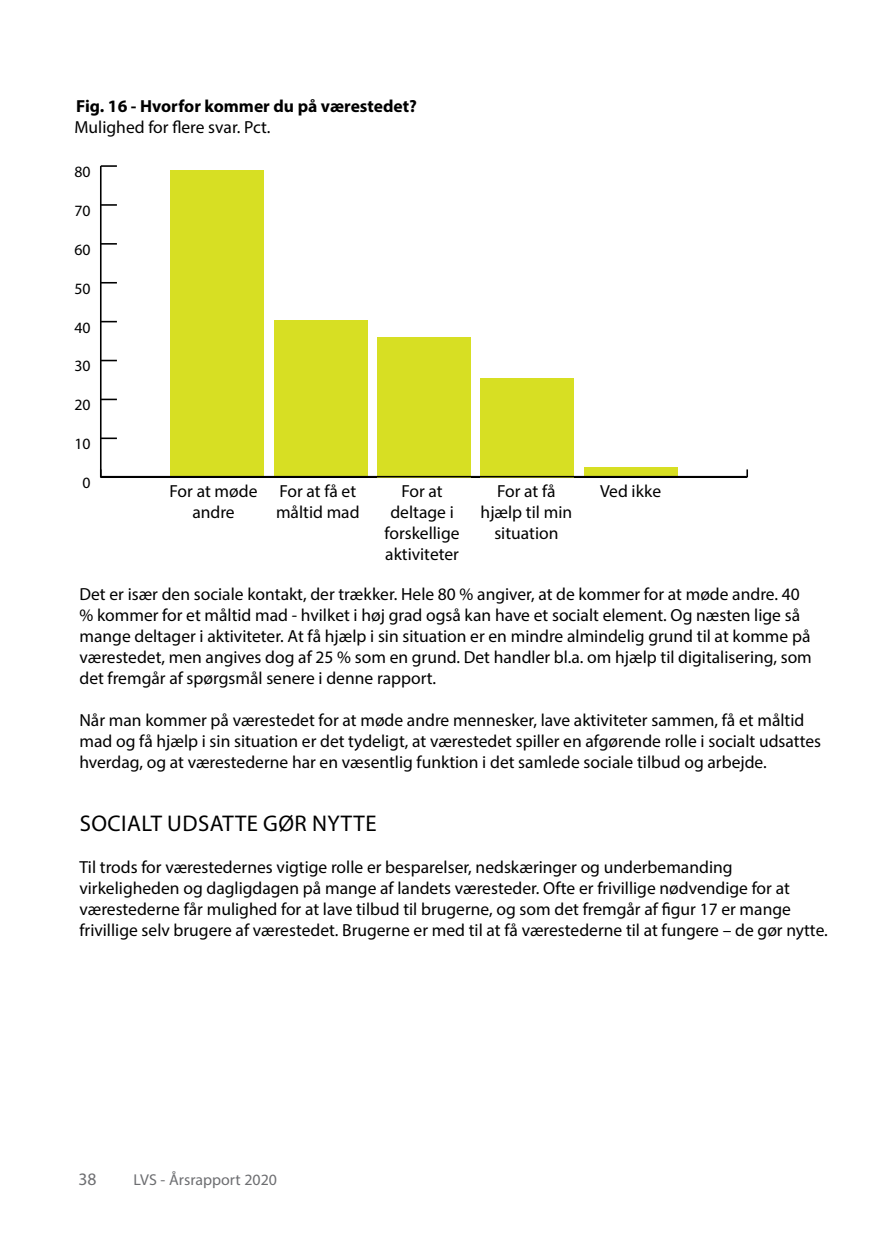
<style>
.page{position:relative;width:874px;height:1241px;background:#fff}
.page>*{position:absolute;margin:0;border:0;box-sizing:border-box;transform-origin:0 0}
.t1{font:22.75px "Myriad Pro";letter-spacing:.02em;color:#000}
.t2{font:17.5px/21px "Myriad Pro";color:#000}
.t3{font:700 17.5px "Myriad Pro";color:#000}
.t4{font:17.5px "Myriad Pro";color:#6d6e71}
.t5{font:15.75px "Myriad Pro";color:#6d6e71}
.t6{font:15.75px "Myriad Pro";color:#000}
</style>
<div class="page">
<hr style="left:101px;top:476px;width:645px;height:2px;background:#000">
<hr style="left:100px;top:166px;width:1px;height:311px;background:#000">
<svg style="left:100px;top:469px;width:17px;height:9px"></svg>
<svg style="left:101px;top:437px;width:16px;height:2px"></svg>
<svg style="left:101px;top:398px;width:16px;height:2px"></svg>
<svg style="left:101px;top:360px;width:16px;height:1px"></svg>
<svg style="left:101px;top:321px;width:16px;height:1px"></svg>
<svg style="left:101px;top:282px;width:16px;height:1px"></svg>
<svg style="left:101px;top:243px;width:16px;height:1px"></svg>
<svg style="left:101px;top:204px;width:16px;height:2px"></svg>
<svg style="left:101px;top:165px;width:16px;height:2px"></svg>
<div style="left:584px;top:467px;width:93px;height:10px;background:#d7df23"></div>
<div style="left:480px;top:378px;width:93px;height:99px;background:#d7df23"></div>
<div style="left:377px;top:337px;width:93px;height:140px;background:#d7df23"></div>
<div style="left:274px;top:320px;width:93px;height:157px;background:#d7df23"></div>
<div style="left:170px;top:170px;width:93px;height:307px;background:#d7df23"></div>
<hr style="left:100px;top:476px;width:646px;height:1px;background:#000">
<p class="t3" style="left:76px;top:95px;width:342px">Fig. 16 - Hvorfor kommer du på værestedet?</p>
<p class="t2" style="left:74px;top:117px;width:197px">Mulighed for flere svar. Pct.</p>
<p class="t6" style="left:74px;top:162px;width:18px">80</p>
<p class="t6" style="left:74px;top:201px;width:18px">70</p>
<p class="t6" style="left:74px;top:240px;width:18px">60</p>
<p class="t6" style="left:74px;top:278px;width:18px">50</p>
<p class="t6" style="left:74px;top:317px;width:18px">40</p>
<p class="t6" style="left:74px;top:356px;width:18px">30</p>
<p class="t6" style="left:74px;top:395px;width:18px">20</p>
<p class="t6" style="left:74px;top:434px;width:18px">10</p>
<p class="t6" style="left:82px;top:473px;width:10px">0</p>
<p class="t2" style="left:169px;top:480px;width:89px;text-align:center">For at møde andre</p>
<p class="t2" style="left:276px;top:480px;width:85px">For at få et måltid mad</p>
<p class="t2" style="left:384px;top:480px;width:77px;text-align:center">For at deltage i forskellige aktiviteter</p>
<p class="t2" style="left:480px;top:480px;width:93px;text-align:center">For at få hjælp til min situation</p>
<p class="t2" style="left:599px;top:480px;width:63px">Ved ikke</p>
<p class="t2" style="left:79px;top:583px;width:733px">Det er især den sociale kontakt, der trækker. Hele 80 % angiver, at de kommer for at møde andre. 40 % kommer for et måltid mad - hvilket i høj grad også kan have et socialt element. Og næsten lige så mange deltager i aktiviteter. At få hjælp i sin situation er en mindre almindelig grund til at komme på værestedet, men angives dog af 25 % som en grund. Det handler bl.a. om hjælp til digitalisering, som det fremgår af spørgsmål senere i denne rapport.</p>
<p class="t2" style="left:79px;top:709px;width:742px">Når man kommer på værestedet for at møde andre mennesker, lave aktiviteter sammen, få et måltid mad og få hjælp i sin situation er det tydeligt, at værestedet spiller en afgørende rolle i socialt udsattes hverdag, og at værestederne har en væsentlig funktion i det samlede sociale tilbud og arbejde.</p>
<h1 class="t1" style="left:80px;top:809px;width:298px">SOCIALT UDSATTE GØR NYTTE</h1>
<p class="t2" style="left:79px;top:856px;width:749px">Til trods for værestedernes vigtige rolle er besparelser, nedskæringer og underbemanding virkeligheden og dagligdagen på mange af landets væresteder. Ofte er frivillige nødvendige for at værestederne får mulighed for at lave tilbud til brugerne, og som det fremgår af figur 17 er mange frivillige selv brugere af værestedet. Brugerne er med til at få værestederne til at fungere – de gør nytte.</p>
<p class="t4" style="left:78px;top:1167px;width:20px">38</p>
<p class="t5" style="left:133px;top:1169px;width:145px">LVS - Årsrapport 2020</p>
</div>
